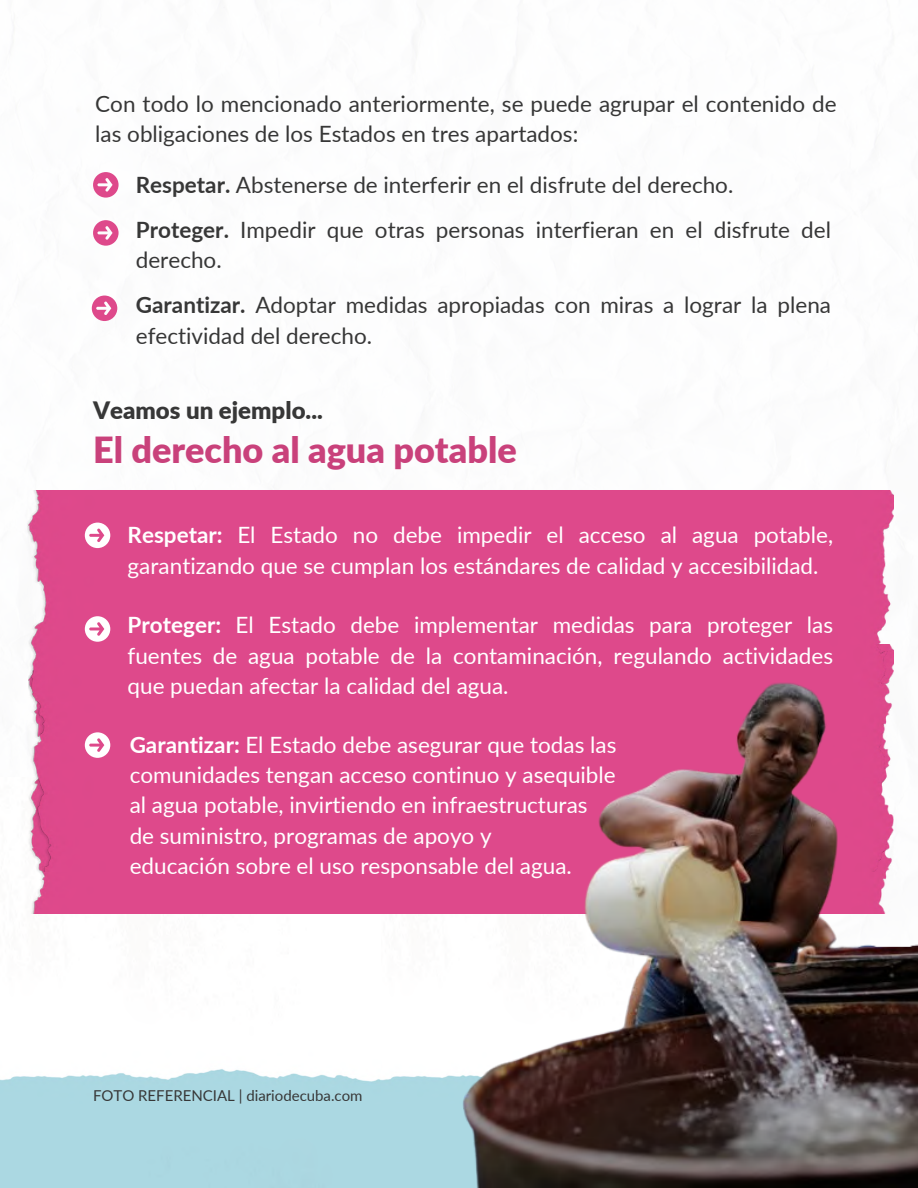
<style>
.page{position:relative;width:918px;height:1188px;background:#fff}
.page>*{position:absolute;margin:0;border:0;box-sizing:border-box;transform-origin:0 0}
.t1{font:900 36px "Lato";color:#c9417b}
.t2{font:900 24px "Lato";color:#373737}
.t3{font:22.5px/30.3px "Lato";color:#fff}
.t4{font:22.5px/30.3px "Lato";color:#373737}
.t5{font:15px "Lato";color:#373737}
.s1{font-weight:700}
</style>
<div class="page">
<img style="left:0;top:913px;width:300px;height:275px">
<div style="left:31px;top:872px;width:269px;height:41px;background:#de498b"></div>
<div style="left:28px;top:490px;width:865px;height:382px;background:#de498b"></div>
<svg style="left:93px;top:172px;width:26px;height:26px"></svg>
<svg style="left:93px;top:220px;width:26px;height:26px"></svg>
<svg style="left:92px;top:296px;width:25px;height:25px"></svg>
<svg style="left:85px;top:523px;width:25px;height:25px"></svg>
<svg style="left:85px;top:616px;width:25px;height:26px"></svg>
<svg style="left:85px;top:732px;width:25px;height:26px"></svg>
<img style="left:300px;top:639px;width:618px;height:549px">
<p class="t4" style="left:95px;top:88px;width:743px">Con todo lo mencionado anteriormente, se puede agrupar el contenido de las obligaciones de los Estados en tres apartados:</p>
<h3 class="t4" style="left:136px;top:169px;width:599px"><span class="s1">Respetar.</span> Abstenerse de interferir en el disfrute del derecho.</h3>
<p class="t4" style="left:136px;top:214px;width:697px"><span class="s1">Proteger.</span> Impedir que otras personas interfieran en el disfrute del derecho.</p>
<h3 class="t4" style="left:136px;top:289px;width:697px"><span class="s1">Garantizar.</span> Adoptar medidas apropiadas con miras a lograr la plena efectividad del derecho.</h3>
<h1 class="t2" style="left:93px;top:395px;width:231px">Veamos un ejemplo...</h1>
<h2 class="t1" style="left:93px;top:428px;width:425px">El derecho al agua potable</h2>
<p class="t3" style="left:128px;top:519px;width:707px"><span class="s1">Respetar:</span> El Estado no debe impedir el acceso al agua potable, garantizando que se cumplan los estándares de calidad y accesibilidad.</p>
<p class="t3" style="left:128px;top:609px;width:707px;text-align:justify"><span class="s1">Proteger:</span> El Estado debe implementar medidas para proteger las fuentes de agua potable de la contaminación, regulando actividades que puedan afectar la calidad del agua.</p>
<p class="t3" style="left:130px;top:729px;width:488px"><span class="s1">Garantizar:</span> El Estado debe asegurar que todas las comunidades tengan acceso continuo y asequible al agua potable, invirtiendo en infraestructuras de suministro, programas de apoyo y<br>educación sobre el uso responsable del agua.</p>
<h3 class="t5" style="left:93px;top:1086px;width:271px">FOTO REFERENCIAL | diariodecuba.com</h3>
</div>
